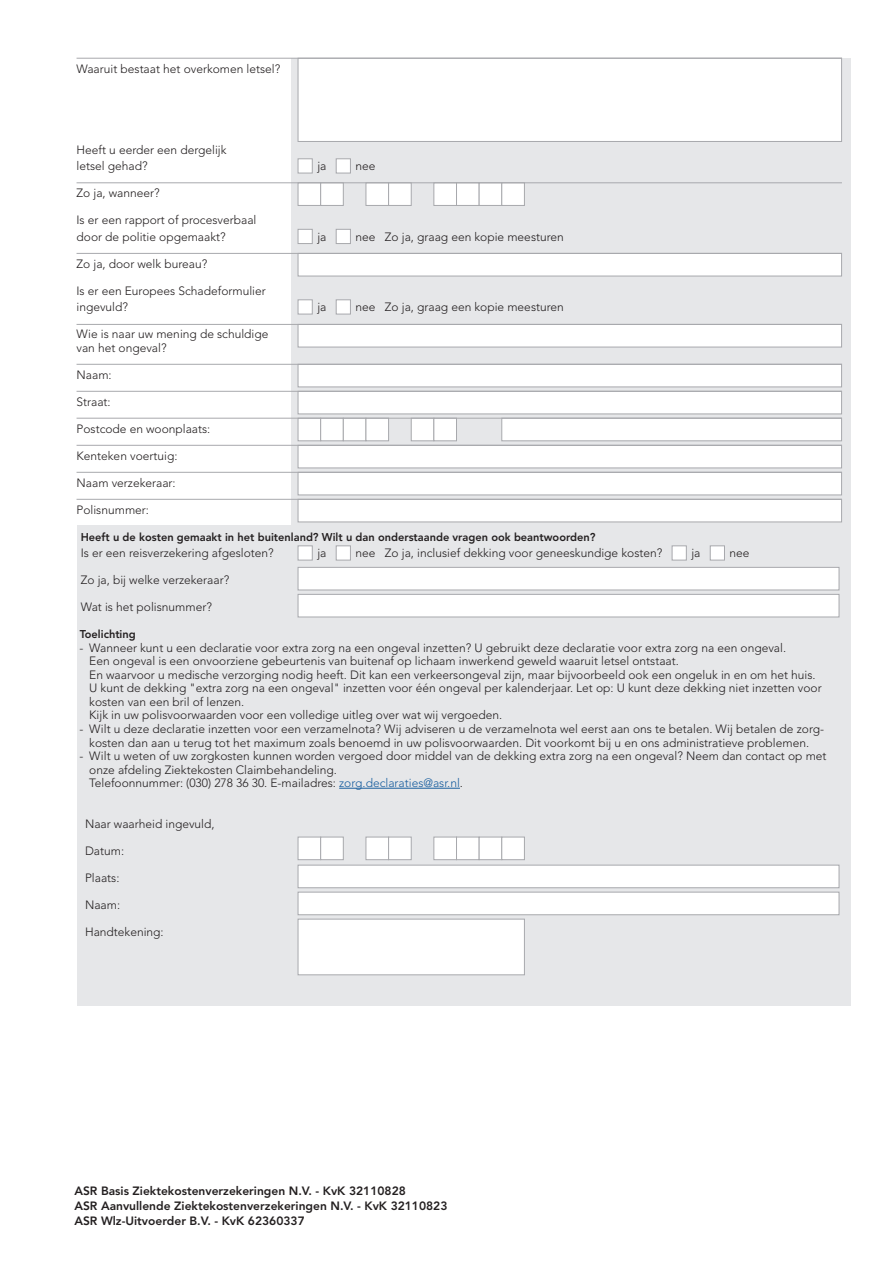
<style>
.page{position:relative;width:893px;height:1263px;background:#fff}
.page>*{position:absolute;margin:0;border:0;box-sizing:border-box;transform-origin:0 0}
.Tekst_voor_invulveld{font:300 12px/13.5px "Avenir LT Std";color:#231f20}
._04_Introtekst{font:800 12px "Avenir LT Std";color:#231f20}
.Tekst_voor_invulveld-2{font:800 11.25px "Avenir LT Std";color:#231f20}
.s1{color:#175d9e}
</style>
<div class="page">
<div style="left:291px;top:58px;width:559px;height:935px;background:#e6e7e9"></div>
<div style="left:77px;top:525px;width:773px;height:480px;background:#e6e7e9"></div>
<hr style="left:339px;top:788px;width:121px;height:1px;background:#175d9e">
<div style="left:298px;top:158px;width:15px;height:15px;background:#fff;border:1px solid #a8a9ad"></div>
<div style="left:336px;top:158px;width:15px;height:15px;background:#fff;border:1px solid #a8a9ad"></div>
<div style="left:298px;top:229px;width:15px;height:15px;background:#fff;border:1px solid #a8a9ad"></div>
<div style="left:336px;top:229px;width:15px;height:15px;background:#fff;border:1px solid #a8a9ad"></div>
<div style="left:298px;top:299px;width:15px;height:15px;background:#fff;border:1px solid #a8a9ad"></div>
<div style="left:336px;top:299px;width:15px;height:15px;background:#fff;border:1px solid #a8a9ad"></div>
<div style="left:298px;top:545px;width:15px;height:15px;background:#fff;border:1px solid #a8a9ad"></div>
<div style="left:336px;top:545px;width:15px;height:15px;background:#fff;border:1px solid #a8a9ad"></div>
<div style="left:672px;top:545px;width:15px;height:15px;background:#fff;border:1px solid #a8a9ad"></div>
<div style="left:710px;top:545px;width:15px;height:15px;background:#fff;border:1px solid #a8a9ad"></div>
<div style="left:298px;top:58px;width:544px;height:84px;background:#fff;border:1px solid #a8a9ad"></div>
<hr style="left:77px;top:58px;width:765px;height:1px;background:#a8a9ad">
<div style="left:298px;top:182px;width:23px;height:24px;background:#fff;border:1px solid #a8a9ad"></div>
<div style="left:320px;top:182px;width:24px;height:24px;background:#fff;border:1px solid #a8a9ad"></div>
<div style="left:366px;top:182px;width:23px;height:24px;background:#fff;border:1px solid #a8a9ad"></div>
<div style="left:388px;top:182px;width:24px;height:24px;background:#fff;border:1px solid #a8a9ad"></div>
<div style="left:433px;top:182px;width:24px;height:24px;background:#fff;border:1px solid #a8a9ad"></div>
<div style="left:456px;top:182px;width:23px;height:24px;background:#fff;border:1px solid #a8a9ad"></div>
<div style="left:479px;top:182px;width:23px;height:24px;background:#fff;border:1px solid #a8a9ad"></div>
<div style="left:501px;top:182px;width:24px;height:24px;background:#fff;border:1px solid #a8a9ad"></div>
<hr style="left:77px;top:182px;width:765px;height:1px;background:#a8a9ad">
<div style="left:298px;top:253px;width:544px;height:23px;background:#fff;border:1px solid #a8a9ad"></div>
<hr style="left:77px;top:253px;width:765px;height:1px;background:#a8a9ad">
<div style="left:298px;top:324px;width:544px;height:23px;background:#fff;border:1px solid #a8a9ad"></div>
<hr style="left:77px;top:324px;width:765px;height:1px;background:#a8a9ad">
<div style="left:298px;top:364px;width:544px;height:23px;background:#fff;border:1px solid #a8a9ad"></div>
<hr style="left:77px;top:364px;width:765px;height:1px;background:#a8a9ad">
<div style="left:298px;top:391px;width:544px;height:23px;background:#fff;border:1px solid #a8a9ad"></div>
<hr style="left:77px;top:391px;width:765px;height:1px;background:#a8a9ad">
<div style="left:298px;top:418px;width:23px;height:23px;background:#fff;border:1px solid #a8a9ad"></div>
<div style="left:320px;top:418px;width:24px;height:23px;background:#fff;border:1px solid #a8a9ad"></div>
<div style="left:343px;top:418px;width:23px;height:23px;background:#fff;border:1px solid #a8a9ad"></div>
<div style="left:366px;top:418px;width:23px;height:23px;background:#fff;border:1px solid #a8a9ad"></div>
<div style="left:411px;top:418px;width:23px;height:23px;background:#fff;border:1px solid #a8a9ad"></div>
<div style="left:433px;top:418px;width:24px;height:23px;background:#fff;border:1px solid #a8a9ad"></div>
<div style="left:501px;top:418px;width:341px;height:23px;background:#fff;border:1px solid #a8a9ad"></div>
<hr style="left:77px;top:418px;width:765px;height:1px;background:#a8a9ad">
<div style="left:298px;top:445px;width:544px;height:23px;background:#fff;border:1px solid #a8a9ad"></div>
<hr style="left:77px;top:445px;width:765px;height:1px;background:#a8a9ad">
<div style="left:298px;top:472px;width:544px;height:23px;background:#fff;border:1px solid #a8a9ad"></div>
<hr style="left:77px;top:472px;width:765px;height:1px;background:#a8a9ad">
<div style="left:298px;top:499px;width:544px;height:23px;background:#fff;border:1px solid #a8a9ad"></div>
<hr style="left:77px;top:499px;width:765px;height:1px;background:#a8a9ad">
<div style="left:298px;top:567px;width:541px;height:23px;background:#fff;border:1px solid #a8a9ad"></div>
<div style="left:298px;top:594px;width:541px;height:23px;background:#fff;border:1px solid #a8a9ad"></div>
<div style="left:298px;top:837px;width:23px;height:23px;background:#fff;border:1px solid #a8a9ad"></div>
<div style="left:320px;top:837px;width:24px;height:23px;background:#fff;border:1px solid #a8a9ad"></div>
<div style="left:366px;top:837px;width:23px;height:23px;background:#fff;border:1px solid #a8a9ad"></div>
<div style="left:388px;top:837px;width:24px;height:23px;background:#fff;border:1px solid #a8a9ad"></div>
<div style="left:433px;top:837px;width:24px;height:23px;background:#fff;border:1px solid #a8a9ad"></div>
<div style="left:456px;top:837px;width:23px;height:23px;background:#fff;border:1px solid #a8a9ad"></div>
<div style="left:479px;top:837px;width:23px;height:23px;background:#fff;border:1px solid #a8a9ad"></div>
<div style="left:501px;top:837px;width:24px;height:23px;background:#fff;border:1px solid #a8a9ad"></div>
<div style="left:298px;top:865px;width:541px;height:23px;background:#fff;border:1px solid #a8a9ad"></div>
<div style="left:298px;top:892px;width:541px;height:23px;background:#fff;border:1px solid #a8a9ad"></div>
<div style="left:298px;top:919px;width:227px;height:56px;background:#fff;border:1px solid #a8a9ad"></div>
<p class="Tekst_voor_invulveld" style="left:77px;top:62px;width:205px">Waaruit bestaat het overkomen letsel?</p>
<p class="Tekst_voor_invulveld" style="left:77px;top:143px;width:152px">Heeft u eerder een dergelijk</p>
<p class="Tekst_voor_invulveld" style="left:77px;top:160px;width:73px">letsel gehad?</p>
<p class="Tekst_voor_invulveld" style="left:317px;top:160px;width:11px">ja</p>
<p class="Tekst_voor_invulveld" style="left:355px;top:160px;width:22px">nee</p>
<p class="Tekst_voor_invulveld" style="left:77px;top:187px;width:85px">Zo ja, wanneer?</p>
<p class="Tekst_voor_invulveld" style="left:77px;top:214px;width:181px">Is er een rapport of procesverbaal</p>
<p class="Tekst_voor_invulveld" style="left:77px;top:230px;width:151px">door de politie opgemaakt?</p>
<p class="Tekst_voor_invulveld" style="left:317px;top:230px;width:11px">ja</p>
<p class="Tekst_voor_invulveld" style="left:355px;top:230px;width:210px">nee Zo ja, graag een kopie meesturen</p>
<p class="Tekst_voor_invulveld" style="left:77px;top:257px;width:132px">Zo ja, door welk bureau?</p>
<p class="Tekst_voor_invulveld" style="left:77px;top:284px;width:191px">Is er een Europees Schadeformulier</p>
<p class="Tekst_voor_invulveld" style="left:77px;top:301px;width:53px">ingevuld?</p>
<p class="Tekst_voor_invulveld" style="left:317px;top:301px;width:11px">ja</p>
<p class="Tekst_voor_invulveld" style="left:355px;top:301px;width:210px">nee Zo ja, graag een kopie meesturen</p>
<p class="Tekst_voor_invulveld" style="left:77px;top:328px;width:193px">Wie is naar uw mening de schuldige</p>
<p class="Tekst_voor_invulveld" style="left:77px;top:341px;width:92px">van het ongeval?</p>
<p class="Tekst_voor_invulveld" style="left:77px;top:368px;width:37px">Naam:</p>
<p class="Tekst_voor_invulveld" style="left:77px;top:395px;width:36px">Straat:</p>
<p class="Tekst_voor_invulveld" style="left:77px;top:422px;width:135px">Postcode en woonplaats:</p>
<p class="Tekst_voor_invulveld" style="left:77px;top:449px;width:102px">Kenteken voertuig:</p>
<p class="Tekst_voor_invulveld" style="left:77px;top:476px;width:101px">Naam verzekeraar:</p>
<p class="Tekst_voor_invulveld" style="left:77px;top:503px;width:74px">Polisnummer:</p>
<p class="Tekst_voor_invulveld-2" style="left:81px;top:530px;width:516px">Heeft u de kosten gemaakt in het buitenland? Wilt u dan onderstaande vragen ook beantwoorden?</p>
<p class="Tekst_voor_invulveld" style="left:81px;top:547px;width:194px">Is er een reisverzekering afgesloten?</p>
<p class="Tekst_voor_invulveld" style="left:317px;top:547px;width:11px">ja</p>
<p class="Tekst_voor_invulveld" style="left:355px;top:547px;width:308px">nee Zo ja, inclusief dekking voor geneeskundige kosten?</p>
<p class="Tekst_voor_invulveld" style="left:691px;top:547px;width:11px">ja</p>
<p class="Tekst_voor_invulveld" style="left:729px;top:547px;width:22px">nee</p>
<p class="Tekst_voor_invulveld" style="left:81px;top:574px;width:150px">Zo ja, bij welke verzekeraar?</p>
<p class="Tekst_voor_invulveld" style="left:81px;top:601px;width:133px">Wat is het polisnummer?</p>
<p class="Tekst_voor_invulveld-2" style="left:80px;top:628px;width:57px">Toelichting</p>
<p class="Tekst_voor_invulveld" style="left:89px;top:641px;width:734px;text-indent:-10px">- Wanneer kunt u een declaratie voor extra zorg na een ongeval inzetten? U gebruikt deze declaratie voor extra zorg na een ongeval.<br>Een ongeval is een onvoorziene gebeurtenis van buitenaf op lichaam inwerkend geweld waaruit letsel ontstaat.<br>En waarvoor u medische verzorging nodig heeft. Dit kan een verkeersongeval zijn, maar bijvoorbeeld ook een ongeluk in en om het huis.<br>U kunt de dekking "extra zorg na een ongeval" inzetten voor één ongeval per kalenderjaar. Let op: U kunt deze dekking niet inzetten voor kosten van een bril of lenzen.</p>
<p class="Tekst_voor_invulveld" style="left:89px;top:709px;width:415px">Kijk in uw polisvoorwaarden voor een volledige uitleg over wat wij vergoeden.</p>
<p class="Tekst_voor_invulveld" style="left:80px;top:722px;width:746px;text-align:center">- Wilt u deze declaratie inzetten voor een verzamelnota? Wij adviseren u de verzamelnota wel eerst aan ons te betalen. Wij betalen de zorg&shy;kosten dan aan u terug tot het maximum zoals benoemd in uw polisvoorwaarden. Dit voorkomt bij u en ons administratieve problemen.</p>
<p class="Tekst_voor_invulveld" style="left:89px;top:749px;width:739px;text-indent:-10px">- Wilt u weten of uw zorgkosten kunnen worden vergoed door middel van de dekking extra zorg na een ongeval? Neem dan contact op met onze afdeling Ziektekosten Claimbehandeling.</p>
<p class="Tekst_voor_invulveld" style="left:89px;top:776px;width:375px">Telefoonnummer: (030) 278 36 30. E-mailadres: <span class="s1">zorg.declaraties@asr.nl</span>.</p>
<p class="Tekst_voor_invulveld" style="left:85px;top:817px;width:131px">Naar waarheid ingevuld,</p>
<p class="Tekst_voor_invulveld" style="left:85px;top:844px;width:41px">Datum:</p>
<p class="Tekst_voor_invulveld" style="left:85px;top:871px;width:36px">Plaats:</p>
<p class="Tekst_voor_invulveld" style="left:85px;top:898px;width:37px">Naam:</p>
<p class="Tekst_voor_invulveld" style="left:85px;top:925px;width:80px">Handtekening:</p>
<p class="_04_Introtekst" style="left:74px;top:1184px;width:333px">ASR Basis Ziektekostenverzekeringen N.V. - KvK 32110828</p>
<p class="_04_Introtekst" style="left:74px;top:1199px;width:375px">ASR Aanvullende Ziektekostenverzekeringen N.V. - KvK 32110823</p>
<p class="_04_Introtekst" style="left:74px;top:1214px;width:232px">ASR Wlz-Uitvoerder B.V. - KvK 62360337</p>
</div>
